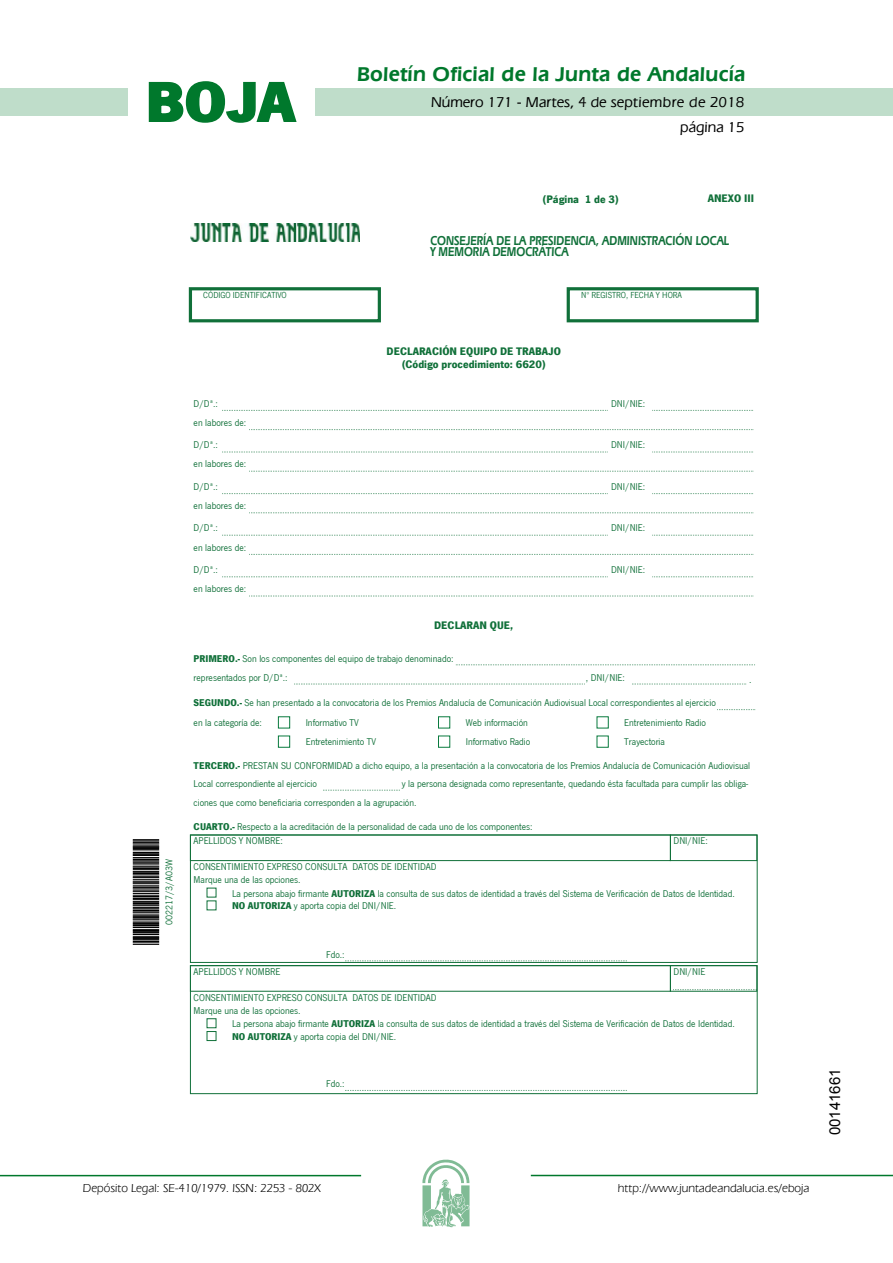
<style>
.page{position:relative;width:893px;height:1263px;background:#fff}
.page>*{position:absolute;margin:0;border:0;box-sizing:border-box;transform-origin:0 0}
.t1{font:700 57.75px "News Got T";color:#00782c;scale:1.14 1}
.t2{font:600 21px "Eras IT Cby BT";letter-spacing:.01em;color:#00782c}
.t3{font:500 15px/24.5px "Eras IT Cby BT";color:#000;text-align:right}
.t4{font:15px "Arial";color:#000}
.t5{font:600 13.5px/11.2px "Eras IT Cby BT";color:#107039;scale:.8 1}
.t6{font:12px "Eras IT Cby BT";color:#000}
.t7{font:700 11.25px/13.5px "News Got T";color:#107039;text-align:center}
.t8{font:10.2px/19.2px "News Got T";color:#107039}
.t9{font:9px "News Got T";color:#107039}
.s1{font-weight:700}
</style>
<div class="page">
<div style="left:315px;top:88px;width:577px;height:28px;background:#bfddca"></div>
<div style="left:0;top:88px;width:128px;height:28px;background:#bfddca"></div>
<hr style="left:0;top:1175px;width:361px;height:1px;background:#00782c">
<svg style="left:422px;top:1159px;width:47px;height:68px"></svg>
<hr style="left:531px;top:1175px;width:361px;height:1px;background:#00782c">
<svg style="left:148px;top:81px;width:149px;height:42px"></svg>
<img style="left:190px;top:224px;width:170px;height:17px">
<div style="left:189px;top:287px;width:192px;height:35px;border:3px solid #107039"></div>
<div style="left:566px;top:287px;width:192px;height:35px;border:3px solid #107039"></div>
<svg style="left:222px;top:410px;width:386px;height:1px"></svg>
<svg style="left:652px;top:410px;width:102px;height:1px"></svg>
<svg style="left:249px;top:429px;width:505px;height:1px"></svg>
<svg style="left:222px;top:452px;width:386px;height:1px"></svg>
<svg style="left:652px;top:452px;width:101px;height:1px"></svg>
<svg style="left:249px;top:471px;width:505px;height:1px"></svg>
<svg style="left:222px;top:493px;width:386px;height:1px"></svg>
<svg style="left:652px;top:493px;width:102px;height:1px"></svg>
<svg style="left:249px;top:513px;width:505px;height:1px"></svg>
<svg style="left:222px;top:535px;width:386px;height:1px"></svg>
<svg style="left:652px;top:535px;width:101px;height:1px"></svg>
<svg style="left:249px;top:554px;width:505px;height:1px"></svg>
<svg style="left:222px;top:577px;width:386px;height:1px"></svg>
<svg style="left:652px;top:577px;width:101px;height:1px"></svg>
<svg style="left:249px;top:596px;width:505px;height:1px"></svg>
<svg style="left:456px;top:665px;width:299px;height:1px"></svg>
<svg style="left:294px;top:684px;width:289px;height:1px"></svg>
<svg style="left:632px;top:684px;width:114px;height:1px"></svg>
<svg style="left:717px;top:709px;width:38px;height:1px"></svg>
<div style="left:278px;top:717px;width:12px;height:11px;border:1px solid #097a3e"></div>
<div style="left:278px;top:736px;width:12px;height:12px;border:1px solid #097a3e"></div>
<div style="left:438px;top:717px;width:12px;height:11px;border:1px solid #097a3e"></div>
<div style="left:438px;top:736px;width:12px;height:12px;border:1px solid #097a3e"></div>
<svg style="left:323px;top:790px;width:77px;height:1px"></svg>
<div style="left:190px;top:835px;width:480px;height:26px;border:1px solid #107039"></div>
<div style="left:670px;top:835px;width:87px;height:26px;border:1px solid #107039"></div>
<svg style="left:345px;top:961px;width:282px;height:1px"></svg>
<div style="left:190px;top:965px;width:567px;height:129px;border:1px solid #107039"></div>
<div style="left:190px;top:965px;width:480px;height:26px;border:1px solid #107039"></div>
<div style="left:670px;top:965px;width:87px;height:26px;border:1px solid #107039"></div>
<svg style="left:673px;top:989px;width:84px;height:1px"></svg>
<div style="left:207px;top:1018px;width:9px;height:10px;border:1px solid #107039"></div>
<div style="left:207px;top:1031px;width:9px;height:10px;border:1px solid #107039"></div>
<svg style="left:345px;top:1090px;width:282px;height:1px"></svg>
<svg style="left:133px;top:839px;width:26px;height:106px;background:#464646"></svg>
<h1 class="t1" style="left:145px;top:68px;width:133px">BOJA</h1>
<h2 class="t2" style="left:357px;top:62px;width:390px">Boletín Oficial de la Junta de Andalucía</h2>
<h3 class="t3" style="left:431px;top:90px;width:315px">Número 171 - Martes, 4 de septiembre de 2018 página 15</h3>
<p class="t7" style="left:542px;top:192px;width:78px">(Página 1 de 3)</p>
<p class="t7" style="left:707px;top:191px;width:48px">ANEXO III</p>
<h3 class="t5" style="left:430px;top:234px;width:375px">CONSEJERÍA DE LA PRESIDENCIA, ADMINISTRACIÓN LOCAL<br>Y MEMORIA DEMOCRÁTICA</h3>
<p class="t9" style="left:203px;top:291px;width:85px">CÓDIGO IDENTIFICATIVO</p>
<p class="t9" style="left:581px;top:291px;width:102px">Nº REGISTRO, FECHA Y HORA</p>
<p class="t7" style="left:386px;top:344px;width:176px">DECLARACIÓN EQUIPO DE TRABAJO (Código procedimiento: 6620)</p>
<p class="t8" style="left:194px;top:394px;width:26px">D/Dª.:</p>
<p class="t8" style="left:611px;top:394px;width:36px">DNI/NIE:</p>
<p class="t8" style="left:194px;top:411px;width:54px;line-height:22.4px">en labores de:<br>D/Dª.:</p>
<p class="t8" style="left:611px;top:435px;width:36px">DNI/NIE:</p>
<p class="t8" style="left:194px;top:453px;width:54px;line-height:22.4px">en labores de:<br>D/Dª.:</p>
<p class="t8" style="left:194px;top:495px;width:54px;line-height:22.4px">en labores de:<br>D/Dª.:</p>
<p class="t8" style="left:194px;top:536px;width:54px;line-height:22.4px">en labores de:<br>D/Dª.:</p>
<p class="t8" style="left:194px;top:579px;width:54px">en labores de:</p>
<p class="t8" style="left:611px;top:477px;width:36px">DNI/NIE:</p>
<p class="t8" style="left:611px;top:519px;width:36px">DNI/NIE:</p>
<p class="t8" style="left:611px;top:560px;width:36px">DNI/NIE:</p>
<p class="t8" style="left:160px;top:925px;width:68px;rotate:-90deg">002217/3/A03W</p>
<p class="t7" style="left:434px;top:619px;width:81px">DECLARAN QUE,</p>
<p class="t8" style="left:194px;top:649px;width:261px"><span class="s1">PRIMERO.-</span> Son los componentes del equipo de trabajo denominado: representados por D/Dª.:</p>
<p class="t8" style="left:586px;top:668px;width:41px">, DNI/NIE:</p>
<p class="t8" style="left:749px;top:670px;width:4px">.</p>
<p class="t8" style="left:194px;top:694px;width:523px"><span class="s1">SEGUNDO.-</span> Se han presentado a la convocatoria de los Premios Andalucía de Comunicación Audiovisual Local correspondientes al ejercicio en la categoría de:</p>
<p class="t8" style="left:306px;top:713px;width:72px">Informativo TV<br>Entretenimiento TV</p>
<p class="t8" style="left:466px;top:713px;width:66px">Web información<br>Informativo Radio</p>
<p class="t8" style="left:624px;top:713px;width:83px">Entretenimiento Radio<br>Trayectoria</p>
<p class="t8" style="left:194px;top:757px;width:558px;line-height:17.9px"><span class="s1">TERCERO.-</span> PRESTAN SU CONFORMIDAD a dicho equipo, a la presentación a la convocatoria de los Premios Andalucía de Comunicación Audiovisual<br>Local correspondiente al ejercicio</p>
<p class="t8" style="left:194px;top:774px;width:556px;text-indent:208px">y la persona designada como representante, quedando ésta facultada para cumplir las obliga&shy;ciones que como beneficiaria corresponden a la agrupación.</p>
<p class="t8" style="left:194px;top:820px;width:340px;line-height:14.1px"><span class="s1">CUARTO.-</span> Respecto a la acreditación de la personalidad de cada uno de los componentes:<br>APELLIDOS Y NOMBRE:</p>
<p class="t8" style="left:673px;top:832px;width:36px">DNI/NIE:</p>
<p class="t8" style="left:194px;top:861px;width:244px;line-height:12.8px">CONSENTIMIENTO EXPRESO CONSULTA DATOS DE IDENTIDAD<br>Marque una de las opciones.</p>
<p class="t8" style="left:232px;top:887px;width:504px;line-height:12.5px">La persona abajo firmante <span class="s1">AUTORIZA</span> la consulta de sus datos de identidad a través del Sistema de Verificación de Datos de Identidad.<br><span class="s1">NO AUTORIZA</span> y aporta copia del DNI/NIE.</p>
<p class="t8" style="left:326px;top:945px;width:20px">Fdo.:</p>
<p class="t8" style="left:194px;top:962px;width:88px">APELLIDOS Y NOMBRE</p>
<p class="t8" style="left:673px;top:962px;width:33px">DNI/NIE</p>
<p class="t8" style="left:194px;top:991px;width:244px;line-height:12.8px">CONSENTIMIENTO EXPRESO CONSULTA DATOS DE IDENTIDAD<br>Marque una de las opciones.</p>
<p class="t8" style="left:232px;top:1018px;width:504px;line-height:12.5px">La persona abajo firmante <span class="s1">AUTORIZA</span> la consulta de sus datos de identidad a través del Sistema de Verificación de Datos de Identidad.<br><span class="s1">NO AUTORIZA</span> y aporta copia del DNI/NIE.</p>
<p class="t8" style="left:326px;top:1075px;width:20px">Fdo.:</p>
<p class="t6" style="left:83px;top:1181px;width:239px">Depósito Legal: SE-410/1979. ISSN: 2253 - 802X</p>
<p class="t6" style="left:618px;top:1181px;width:193px">http://www.juntadeandalucia.es/eboja</p>
<h3 class="t4" style="left:825px;top:1135px;width:68px;rotate:-90deg">00141661</h3>
</div>
